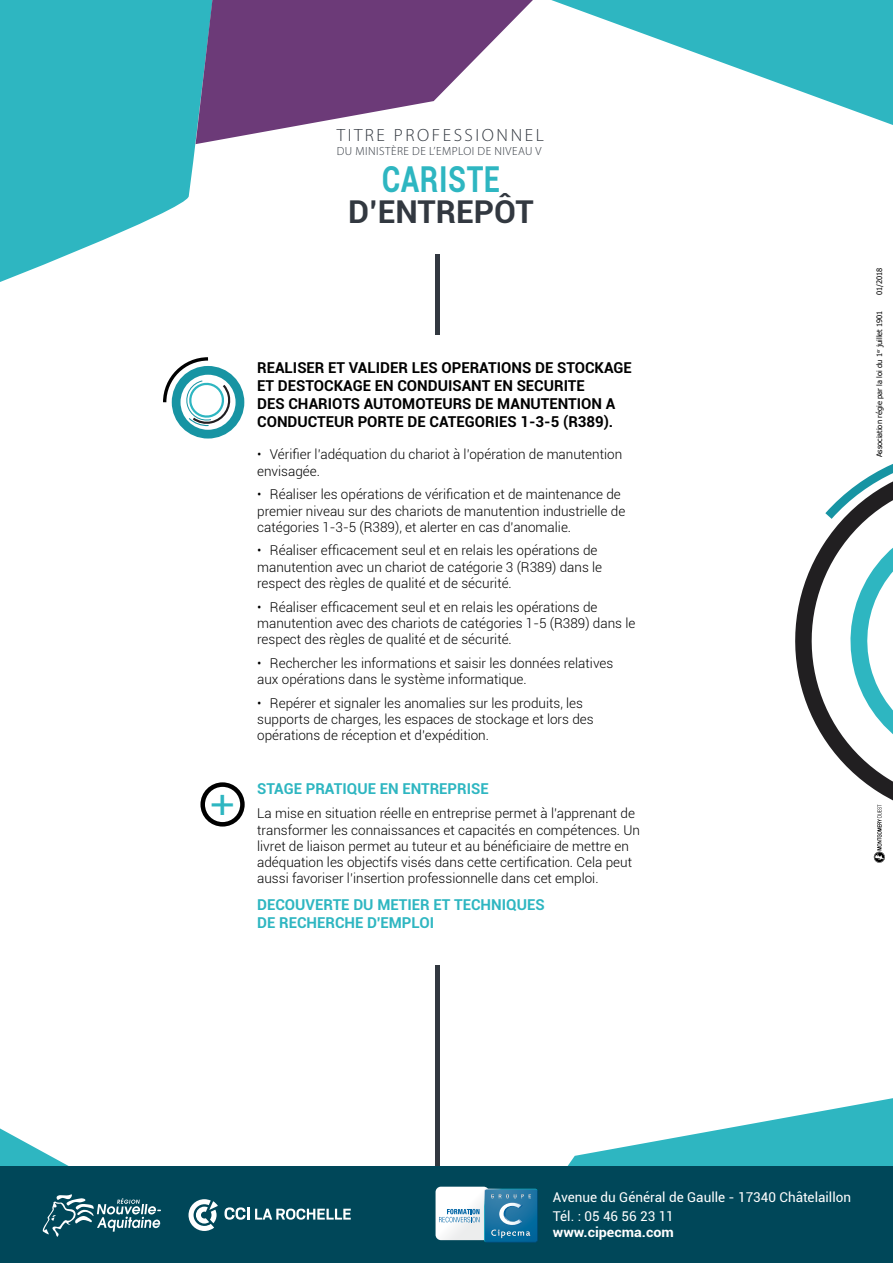
<style>
.page{position:relative;width:893px;height:1263px;background:#fff}
.page>*{position:absolute;margin:0;border:0;box-sizing:border-box;transform-origin:0 0}
.t1{font:700 condensed 37.8px "Myriad Pro";color:#2eb6c1;scale:1.09 1}
.t2{font:700 35.7px "Roboto";letter-spacing:.02em;color:#2eb6c1;scale:.81 1}
.t3{font:700 31.5px "Roboto";color:#323840}
.t4{font:300 17.7px "Myriad Pro";letter-spacing:.14em;color:#323840}
.t5{font:700 15px/18px "Roboto";color:#000}
.t6{font:700 15px/18px "Roboto";color:#2eb6c1}
.t7{font:300 13.5px/16.2px "Roboto";color:#000}
.t8{font:13.5px/19.2px "Roboto";color:#fff}
.t9{font:700 13.5px "Roboto";color:#fff;scale:1.06 1}
.t10{font:300 11.85px "Myriad Pro";letter-spacing:.04em;color:#323840}
.t11{font:7.5px "Tahoma";color:#000}
</style>
<div class="page">
<hr style="left:436px;top:965px;width:4px;height:298px;background:#323840">
<svg style="left:567px;top:1098px;width:326px;height:68px;fill:#2eb6c1"></svg>
<div style="left:0;top:1166px;width:893px;height:97px;background:#004759"></div>
<svg style="left:224px;top:1207px;width:127px;height:13px"></svg>
<svg style="left:0;top:1128px;width:218px;height:109px"></svg>
<svg style="left:436px;top:1187px;width:102px;height:55px;background:#82b0c8"></svg>
<svg style="left:0;top:0;width:196px;height:282px;background:#4dc0ca"></svg>
<svg style="left:196px;top:0;width:337px;height:144px;fill:#6c3a78"></svg>
<svg style="left:551px;top:0;width:342px;height:125px"></svg>
<div style="left:172px;top:366px;width:72px;height:72px;background:#1794a3;border-radius:50%"></div>
<svg style="left:181px;top:375px;width:55px;height:55px"></svg>
<div style="left:200px;top:782px;width:45px;height:44px;border:4px solid #000;border-radius:50%"></div>
<svg style="left:795px;top:464px;width:98px;height:399px"></svg>
<svg style="left:163px;top:357px;width:71px;height:69px"></svg>
<hr style="left:436px;top:254px;width:4px;height:80px;background:#323840">
<h3 class="t4" style="left:337px;top:125px;width:209px">TITRE PROFESSIONNEL</h3>
<p class="t10" style="left:337px;top:145px;width:206px">DU MINISTÈRE DE L’EMPLOI DE NIVEAU V</p>
<h2 class="t2" style="left:382px;top:154px;width:147px">CARISTE</h2>
<h3 class="t3" style="left:348px;top:190px;width:187px">D’ENTREPÔT</h3>
<h1 class="t1" style="left:210px;top:779px;width:24px">+</h1>
<p class="t5" style="left:257px;top:358px;width:376px">REALISER ET VALIDER LES OPERATIONS DE STOCKAGE ET DESTOCKAGE EN CONDUISANT EN SECURITE<br>DES CHARIOTS AUTOMOTEURS DE MANUTENTION A CONDUCTEUR PORTE DE CATEGORIES 1-3-5 (R389).</p>
<p class="t7" style="left:257px;top:446px;width:367px">• Vérifier l’adéquation du chariot à l’opération de manutention envisagée.</p>
<p class="t7" style="left:257px;top:486px;width:370px">• Réaliser les opérations de vérification et de maintenance de premier niveau sur des chariots de manutention industrielle de catégories 1-3-5 (R389), et alerter en cas d’anomalie.</p>
<p class="t7" style="left:257px;top:542px;width:346px">• Réaliser efficacement seul et en relais les opérations de manutention avec un chariot de catégorie 3 (R389) dans le respect des règles de qualité et de sécurité.</p>
<p class="t7" style="left:257px;top:598px;width:380px">• Réaliser efficacement seul et en relais les opérations de manutention avec des chariots de catégories 1-5 (R389) dans le respect des règles de qualité et de sécurité.</p>
<p class="t7" style="left:257px;top:654px;width:358px">• Rechercher les informations et saisir les données relatives aux opérations dans le système informatique.</p>
<p class="t7" style="left:257px;top:694px;width:338px">• Repérer et signaler les anomalies sur les produits, les supports de charges, les espaces de stockage et lors des opérations de réception et d’expédition.</p>
<p class="t6" style="left:257px;top:779px;width:233px">STAGE PRATIQUE EN ENTREPRISE</p>
<p class="t7" style="left:257px;top:805px;width:384px">La mise en situation réelle en entreprise permet à l’apprenant de transformer les connaissances et capacités en compétences. Un livret de liaison permet au tuteur et au bénéficiaire de mettre en adéquation les objectifs visés dans cette certification. Cela peut aussi favoriser l’insertion professionnelle dans cet emploi.</p>
<p class="t6" style="left:257px;top:895px;width:289px">DECOUVERTE DU METIER ET TECHNIQUES<br>DE RECHERCHE D'EMPLOI</p>
<p class="t11" style="left:874px;top:295px;width:29px;rotate:-90deg">01/2018</p>
<p class="t11" style="left:874px;top:457px;width:148px;rotate:-90deg">Association régie par la loi du 1<sup>er</sup> juillet 1901</p>
<p class="t8" style="left:553px;top:1187px;width:300px">Avenue du Général de Gaulle - 17340 Châtelaillon<br>Tél. : 05 46 56 23 11</p>
<p class="t9" style="left:553px;top:1223px;width:116px">www.cipecma.com</p>
</div>
